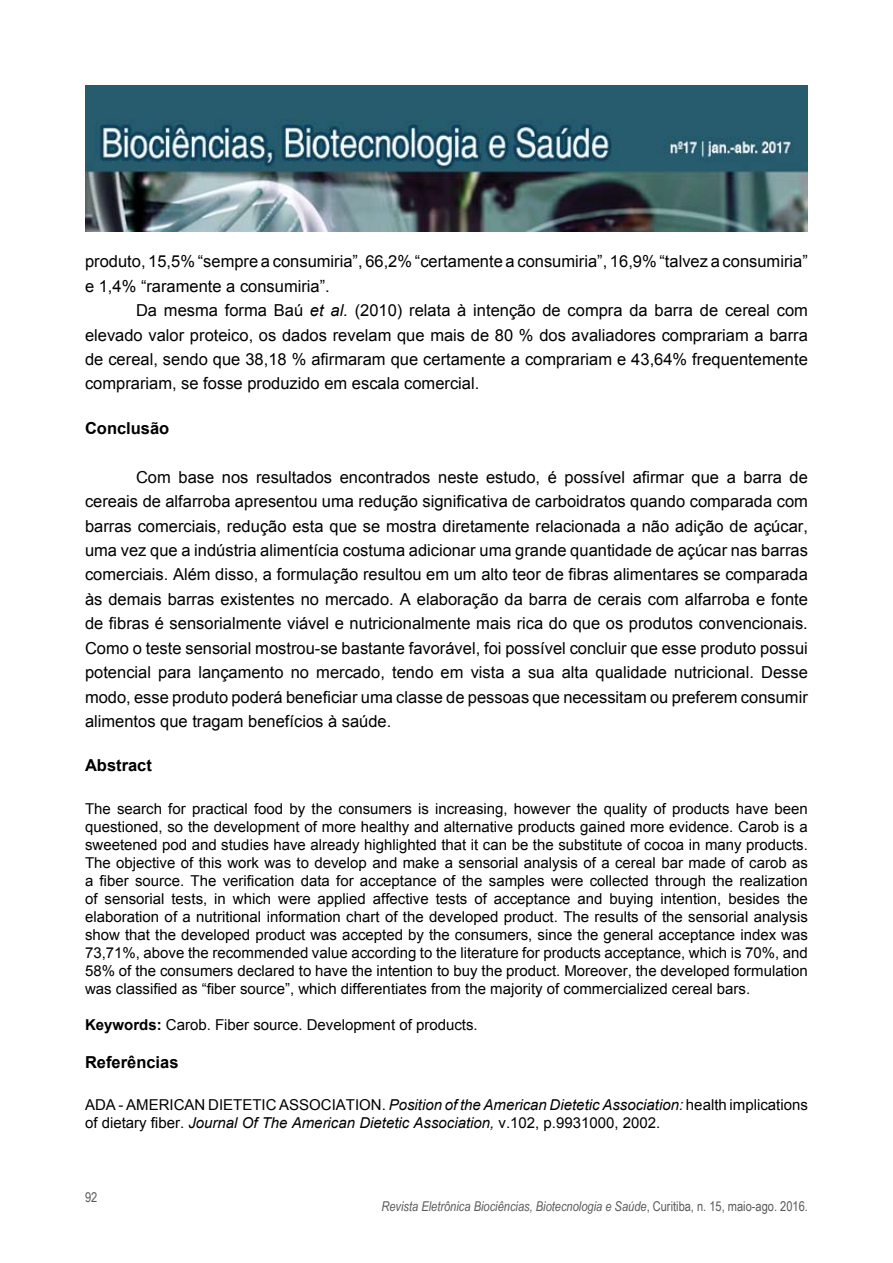
<style>
.page{position:relative;width:893px;height:1263px;background:#fff}
.page>*{position:absolute;margin:0;border:0;box-sizing:border-box;transform-origin:0 0}
.t1{font:16.5px/24.5px "Arial";color:#000;text-align:justify}
.t2{font:700 16.5px "Arial";color:#000}
.t3{font:15px/18px "Arial";color:#000;text-align:justify}
.t4{font:italic 13.5px "Arial Narrow";color:#58595b}
.t5{font:13.5px "Arial Narrow";color:#58595b}
.s1{font-style:italic}
.s2{font-weight:700}
.s3{font-style:normal}
</style>
<div class="page">
<img style="left:85px;top:85px;width:723px;height:146px">
<p class="t1" style="left:85px;top:249px;width:724px">produto, 15,5% “sempre a consumiria”, 66,2% “certamente a consumiria”, 16,9% “talvez a consumiria” e 1,4% “raramente a consumiria”.</p>
<p class="t1" style="left:85px;top:298px;width:724px;text-indent:51px">Da mesma forma Baú <span class="s1">et al.</span> (2010) relata à intenção de compra da barra de cereal com elevado valor proteico, os dados revelam que mais de 80 % dos avaliadores comprariam a barra de cereal, sendo que 38,18 % afirmaram que certamente a comprariam e 43,64% frequentemente comprariam, se fosse produzido em escala comercial.</p>
<p class="t2" style="left:85px;top:417px;width:86px">Conclusão</p>
<p class="t1" style="left:85px;top:465px;width:724px;text-indent:51px">Com base nos resultados encontrados neste estudo, é possível afirmar que a barra de cereais de alfarroba apresentou uma redução significativa de carboidratos quando comparada com barras comerciais, redução esta que se mostra diretamente relacionada a não adição de açúcar, uma vez que a indústria alimentícia costuma adicionar uma grande quantidade de açúcar nas barras comerciais. Além disso, a formulação resultou em um alto teor de fibras alimentares se comparada às demais barras existentes no mercado. A elaboração da barra de cerais com alfarroba e fonte de fibras é sensorialmente viável e nutricionalmente mais rica do que os produtos convencionais.<br>Como o teste sensorial mostrou-se bastante favorável, foi possível concluir que esse produto possui potencial para lançamento no mercado, tendo em vista a sua alta qualidade nutricional. Desse modo, esse produto poderá beneficiar uma classe de pessoas que necessitam ou preferem consumir alimentos que tragam benefícios à saúde.</p>
<p class="t2" style="left:85px;top:755px;width:68px">Abstract</p>
<p class="t3" style="left:85px;top:800px;width:724px">The search for practical food by the consumers is increasing, however the quality of products have been questioned, so the development of more healthy and alternative products gained more evidence. Carob is a sweetened pod and studies have already highlighted that it can be the substitute of cocoa in many products.<br>The objective of this work was to develop and make a sensorial analysis of a cereal bar made of carob as a fiber source. The verification data for acceptance of the samples were collected through the realization of sensorial tests, in which were applied affective tests of acceptance and buying intention, besides the elaboration of a nutritional information chart of the developed product. The results of the sensorial analysis show that the developed product was accepted by the consumers, since the general acceptance index was 73,71%, above the recommended value according to the literature for products acceptance, which is 70%, and 58% of the consumers declared to have the intention to buy the product. Moreover, the developed formulation was classified as “fiber source”, which differentiates from the majority of commercialized cereal bars.</p>
<p class="t3" style="left:85px;top:1016px;width:394px"><span class="s2">Keywords:</span> Carob. Fiber source. Development of products.</p>
<p class="t2" style="left:85px;top:1051px;width:95px">Referências</p>
<p class="t3" style="left:85px;top:1096px;width:724px">ADA - AMERICAN DIETETIC ASSOCIATION. <span class="s1">Position of the American Dietetic Association:</span> health implications of dietary fiber. <span class="s1">Journal Of The American Dietetic Association,</span> v.102, p.9931000, 2002.</p>
<p class="t5" style="left:85px;top:1187px;width:14px">92</p>
<p class="t4" style="left:381px;top:1197px;width:428px">Revista Eletrônica Biociências, Biotecnologia e Saúde<span class="s3">, Curitiba, n. 15, maio-ago. 2016.</span></p>
</div>
